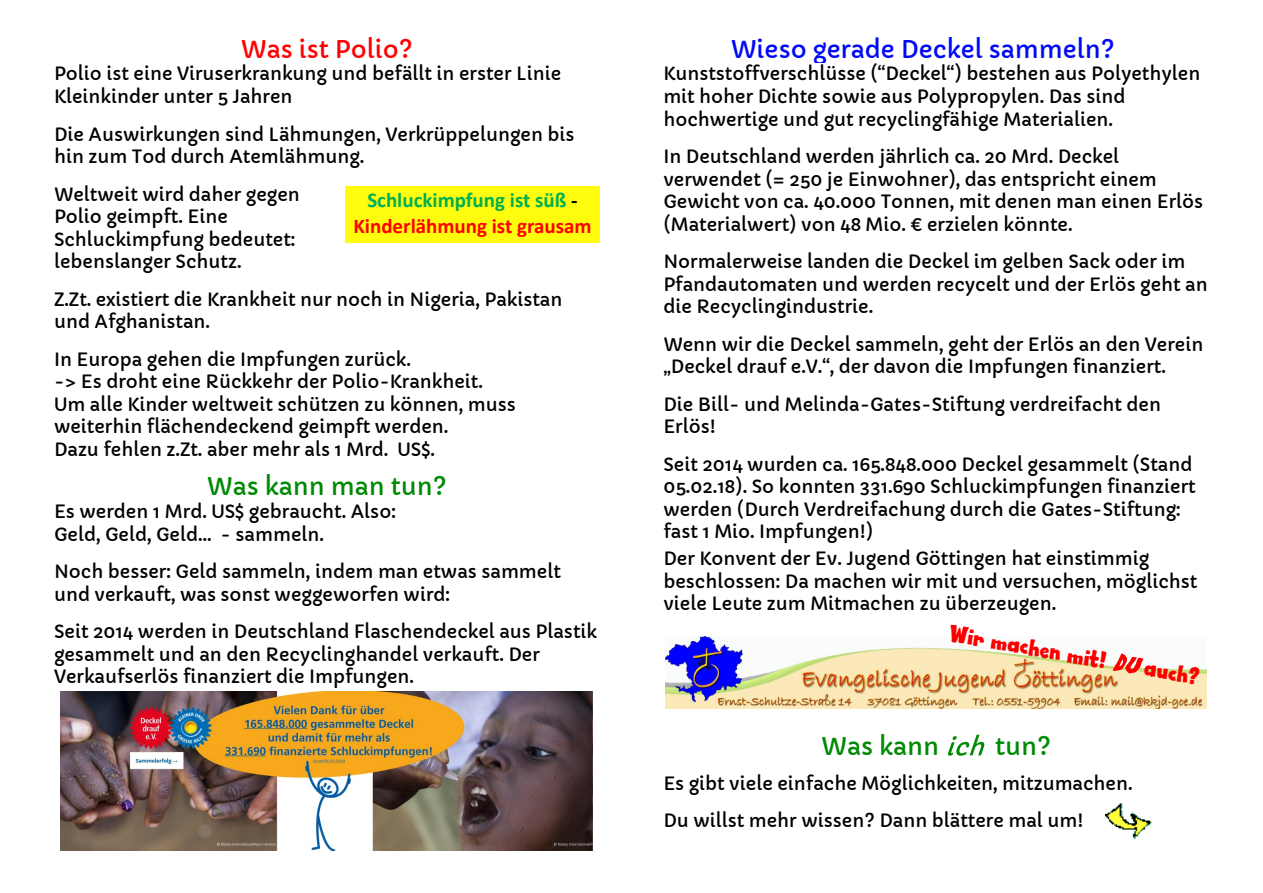
<style>
.page{position:relative;width:1263px;height:893px;background:#fff}
.page>*{position:absolute;margin:0;border:0;box-sizing:border-box;transform-origin:0 0}
.t1{font:24px "Capriola";color:#008a05}
.t2{font:24px "Capriola";color:#0009f7}
.t3{font:24px "Apple Boy BTN";color:#fc0000}
.t4{font:24px "Capriola";color:#f00}
.t5{font:700 21px/25.7px "Calibri";color:#f00;text-align:center}
.t6{font:18px/22.5px "Capriola";color:#000}
.s1{color:#00b050}
.s2{color:#000}
</style>
<div class="page">
<div style="left:345px;top:186px;width:255px;height:57px;background:#fffc0e"></div>
<img style="left:61px;top:692px;width:532px;height:159px">
<svg style="left:948px;top:735px;width:36px;height:21px"></svg>
<img style="left:665px;top:636px;width:542px;height:72px">
<svg style="left:1113px;top:654px;width:30px;height:19px"></svg>
<img style="left:1106px;top:803px;width:46px;height:36px">
<h1 class="t4" style="left:241px;top:35px;width:173px">Was ist Polio?</h1>
<p class="t6" style="left:54px;top:63px;width:509px">Polio ist eine Viruserkrankung und befällt in erster Linie<br>Kleinkinder unter 5 Jahren</p>
<p class="t6" style="left:54px;top:123px;width:522px">Die Auswirkungen sind Lähmungen, Verkrüppelungen bis hin zum Tod durch Atemlähmung.</p>
<p class="t6" style="left:54px;top:183px;width:247px">Weltweit wird daher gegen<br>Polio geimpft. Eine<br>Schluckimpfung bedeutet: lebenslanger Schutz.</p>
<p class="t6" style="left:54px;top:288px;width:510px">Z.Zt. existiert die Krankheit nur noch in Nigeria, Pakistan und Afghanistan.</p>
<p class="t6" style="left:54px;top:348px;width:463px">In Europa gehen die Impfungen zurück.<br>-&gt; Es droht eine Rückkehr der Polio-Krankheit.<br>Um alle Kinder weltweit schützen zu können, muss weiterhin flächendeckend geimpft werden.<br>Dazu fehlen z.Zt. aber mehr als 1 Mrd. US$.</p>
<p class="t5" style="left:353px;top:189px;width:240px"><span class="s1">Schluckimpfung ist süß</span> <span class="s2">-<br></span>Kinderlähmung ist grausam</p>
<h1 class="t1" style="left:207px;top:471px;width:242px">Was kann man tun?</h1>
<p class="t6" style="left:54px;top:500px;width:343px">Es werden 1 Mrd. US$ gebraucht. Also:<br>Geld, Geld, Geld… - sammeln.</p>
<p class="t6" style="left:54px;top:560px;width:508px">Noch besser: Geld sammeln, indem man etwas sammelt und verkauft, was sonst weggeworfen wird:</p>
<p class="t6" style="left:54px;top:620px;width:544px">Seit 2014 werden in Deutschland Flaschendeckel aus Plastik gesammelt und an den Recyclinghandel verkauft. Der<br>Verkaufserlös finanziert die Impfungen.</p>
<h1 class="t2" style="left:731px;top:35px;width:385px">Wieso gerade Deckel sammeln?</h1>
<p class="t6" style="left:663px;top:63px;width:539px">Kunststoffverschlüsse (“Deckel“) bestehen aus Polyethylen mit hoher Dichte sowie aus Polypropylen. Das sind hochwertige und gut recyclingfähige Materialien.</p>
<p class="t6" style="left:663px;top:146px;width:541px">In Deutschland werden jährlich ca. 20 Mrd. Deckel verwendet (= 250 je Einwohner), das entspricht einem Gewicht von ca. 40.000 Tonnen, mit denen man einen Erlös (Materialwert) von 48 Mio. € erzielen könnte.</p>
<p class="t6" style="left:663px;top:251px;width:546px">Normalerweise landen die Deckel im gelben Sack oder im<br>Pfandautomaten und werden recycelt und der Erlös geht an die Recyclingindustrie.</p>
<p class="t6" style="left:663px;top:333px;width:541px">Wenn wir die Deckel sammeln, geht der Erlös an den Verein „Deckel drauf e.V.“, der davon die Impfungen finanziert.</p>
<p class="t6" style="left:663px;top:393px;width:499px">Die Bill- und Melinda-Gates-Stiftung verdreifacht den<br>Erlös!</p>
<p class="t6" style="left:663px;top:453px;width:534px">Seit 2014 wurden ca. 165.848.000 Deckel gesammelt (Stand 05.02.18). So konnten 331.690 Schluckimpfungen finanziert werden (Durch Verdreifachung durch die Gates-Stiftung: fast 1 Mio. Impfungen!)</p>
<p class="t6" style="left:663px;top:547px;width:535px">Der Konvent der Ev. Jugend Göttingen hat einstimmig beschlossen: Da machen wir mit und versuchen, möglichst viele Leute zum Mitmachen zu überzeugen.</p>
<h1 class="t3" style="left:952px;top:617px;width:161px;rotate:10deg">Wir machen mit!</h1>
<h1 class="t3" style="left:1147px;top:652px;width:57px;rotate:10deg">auch?</h1>
<h1 class="t1" style="left:821px;top:732px;width:120px">Was kann</h1>
<h1 class="t1" style="left:995px;top:732px;width:58px">tun?</h1>
<p class="t6" style="left:663px;top:765px;width:471px;line-height:37.5px">Es gibt viele einfache Möglichkeiten, mitzumachen.<br>Du willst mehr wissen? Dann blättere mal um!</p>
</div>
